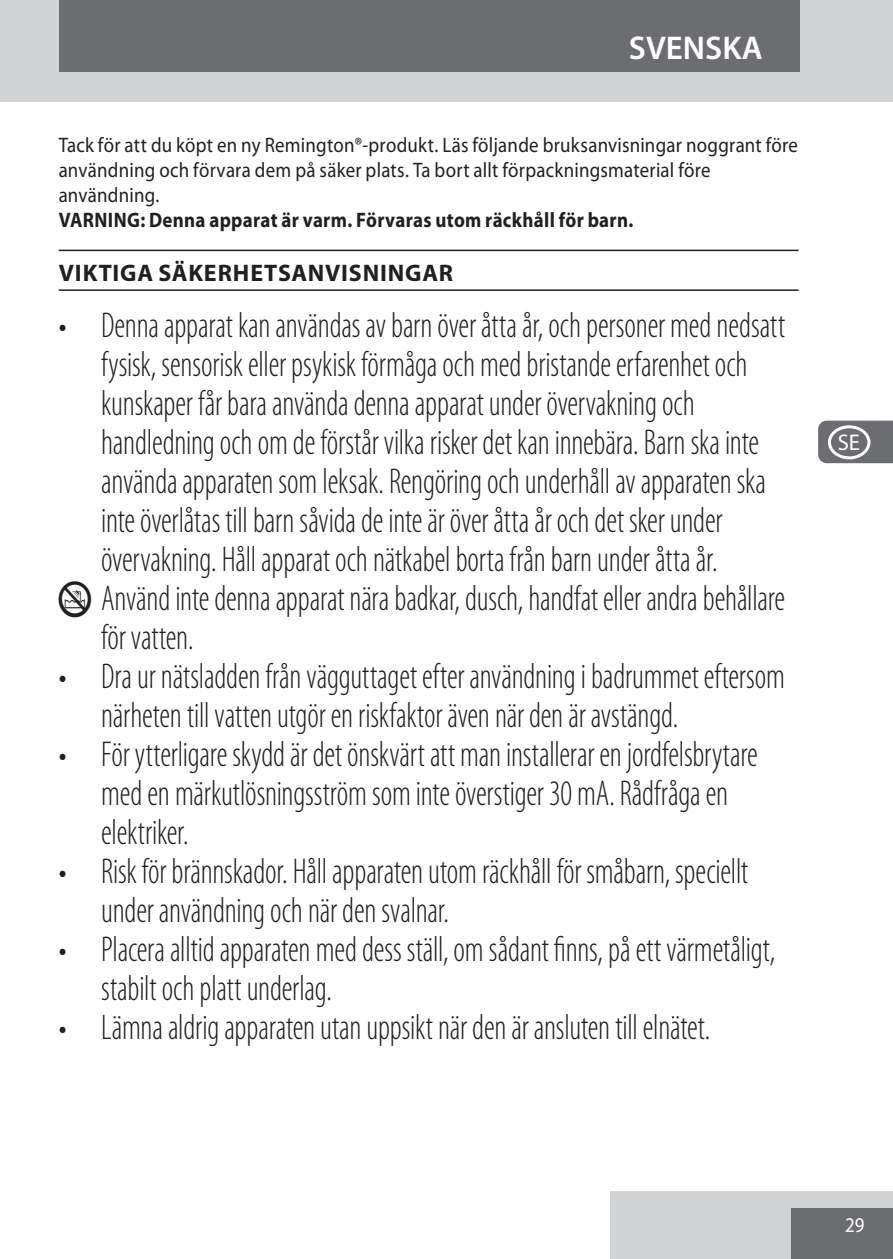
<style>
.page{position:relative;width:893px;height:1259px;background:#fff}
.page>*{position:absolute;margin:0;border:0;box-sizing:border-box;transform-origin:0 0}
.Mandatory_warnings{font:300 condensed 36px/39px "Myriad Pro";letter-spacing:-.005em;color:#231f20;scale:.9 1}
.t1{font:600 33px "Myriad Pro";color:#fff}
.heading{font:700 24px "Myriad Pro";letter-spacing:.035em;color:#231f20}
.t2{font:22.8px "Myriad Pro";color:#fff}
.default{font:21px/25.2px "Myriad Pro";letter-spacing:.015em;color:#231f20;scale:.9 1}
.default-2{font:700 21px "Myriad Pro";letter-spacing:.015em;color:#231f20;scale:.9 1}
.t3{font:21px "Myriad Pro";color:#fff;scale:.9 1}
.s1{font-family:"Myriad IS Otext";font-weight:400;font-stretch:normal}
</style>
<div class="page">
<div style="left:611px;top:1191px;width:282px;height:68px;background:#d1d2d4"></div>
<div style="left:791px;top:1208px;width:102px;height:51px;background:#6c6d70"></div>
<div style="left:0;top:0;width:893px;height:102px;background:#d1d2d4"></div>
<div style="left:59px;top:0;width:740px;height:72px;background:#6c6d70"></div>
<svg style="left:818px;top:421px;width:75px;height:42px;background:#737477"></svg>
<hr style="left:59px;top:250px;width:740px;height:1px;background:#231f20">
<hr style="left:59px;top:289px;width:740px;height:2px;background:#231f20">
<div style="left:828px;top:128px;width:42px;height:34px;border:3px solid #fff;border-radius:50%"></div>
<div style="left:828px;top:170px;width:42px;height:34px;border:3px solid #fff;border-radius:50%"></div>
<div style="left:828px;top:213px;width:42px;height:34px;border:3px solid #fff;border-radius:50%"></div>
<div style="left:828px;top:255px;width:42px;height:34px;border:3px solid #fff;border-radius:50%"></div>
<div style="left:828px;top:298px;width:42px;height:34px;border:3px solid #fff;border-radius:50%"></div>
<div style="left:828px;top:340px;width:42px;height:34px;border:3px solid #fff;border-radius:50%"></div>
<div style="left:828px;top:383px;width:42px;height:34px;border:3px solid #fff;border-radius:50%"></div>
<div style="left:828px;top:425px;width:42px;height:34px;border:3px solid #fff;border-radius:50%"></div>
<div style="left:828px;top:468px;width:42px;height:34px;border:3px solid #fff;border-radius:50%"></div>
<div style="left:828px;top:510px;width:42px;height:34px;border:3px solid #fff;border-radius:50%"></div>
<div style="left:828px;top:553px;width:42px;height:34px;border:3px solid #fff;border-radius:50%"></div>
<div style="left:828px;top:595px;width:42px;height:34px;border:3px solid #fff;border-radius:50%"></div>
<div style="left:828px;top:638px;width:42px;height:34px;border:3px solid #fff;border-radius:50%"></div>
<div style="left:828px;top:680px;width:42px;height:34px;border:3px solid #fff;border-radius:50%"></div>
<div style="left:828px;top:723px;width:42px;height:34px;border:3px solid #fff;border-radius:50%"></div>
<div style="left:828px;top:765px;width:42px;height:34px;border:3px solid #fff;border-radius:50%"></div>
<div style="left:828px;top:808px;width:42px;height:34px;border:3px solid #fff;border-radius:50%"></div>
<div style="left:828px;top:850px;width:42px;height:34px;border:3px solid #fff;border-radius:50%"></div>
<div style="left:828px;top:893px;width:42px;height:34px;border:3px solid #fff;border-radius:50%"></div>
<div style="left:828px;top:935px;width:42px;height:34px;border:3px solid #fff;border-radius:50%"></div>
<div style="left:828px;top:978px;width:42px;height:34px;border:3px solid #fff;border-radius:50%"></div>
<div style="left:828px;top:1020px;width:42px;height:34px;border:3px solid #fff;border-radius:50%"></div>
<div style="left:828px;top:1063px;width:42px;height:34px;border:3px solid #fff;border-radius:50%"></div>
<div style="left:828px;top:1106px;width:42px;height:34px;border:3px solid #fff;border-radius:50%"></div>
<div style="left:828px;top:1148px;width:42px;height:34px;border:3px solid #fff;border-radius:50%"></div>
<p class="t1" style="left:629px;top:27px;width:135px">SVENSKA</p>
<p class="default" style="left:59px;top:132px;width:823px">Tack för att du köpt en ny Remington®-produkt. Läs följande bruksanvisningar noggrant före användning och förvara dem på säker plats. Ta bort allt förpackningsmaterial före användning.</p>
<p class="default-2" style="left:59px;top:207px;width:640px">VARNING: Denna apparat är varm. Förvaras utom räckhåll för barn.</p>
<p class="heading" style="left:59px;top:257px;width:396px">VIKTIGA SÄKERHETSANVISNINGAR</p>
<p class="Mandatory_warnings" style="left:101px;top:306px;width:761px;text-indent:-43px">• Denna apparat kan användas av barn över åtta år, och personer med nedsatt fysisk, sensorisk eller psykisk förmåga och med bristande erfarenhet och kunskaper får bara använda denna apparat under övervakning och handledning och om de förstår vilka risker det kan innebära. Barn ska inte använda apparaten som leksak. Rengöring och underhåll av apparaten ska inte överlåtas till barn såvida de inte är över åtta år och det sker under övervakning. Håll apparat och nätkabel borta från barn under åtta år.</p>
<p class="Mandatory_warnings" style="left:101px;top:579px;width:761px;text-indent:-43px"><span class="s1">L</span> Använd inte denna apparat nära badkar, dusch, handfat eller andra behållare för vatten.</p>
<p class="Mandatory_warnings" style="left:101px;top:657px;width:761px;text-indent:-43px">• Dra ur nätsladden från vägguttaget efter användning i badrummet eftersom närheten till vatten utgör en riskfaktor även när den är avstängd.</p>
<p class="Mandatory_warnings" style="left:101px;top:735px;width:731px;text-indent:-43px">• För ytterligare skydd är det önskvärt att man installerar en jordfelsbrytare med en märkutlösningsström som inte överstiger 30 mA. Rådfråga en elektriker.</p>
<p class="Mandatory_warnings" style="left:101px;top:852px;width:721px;text-indent:-43px">• Risk för brännskador. Håll apparaten utom räckhåll för småbarn, speciellt under användning och när den svalnar.</p>
<p class="Mandatory_warnings" style="left:101px;top:930px;width:750px;text-indent:-43px">• Placera alltid apparaten med dess ställ, om sådant finns, på ett värmetåligt, stabilt och platt underlag.</p>
<p class="Mandatory_warnings" style="left:59px;top:1008px;width:726px">• Lämna aldrig apparaten utan uppsikt när den är ansluten till elnätet.</p>
<p class="t2" style="left:838px;top:428px;width:24px">SE</p>
<p class="t3" style="left:845px;top:1212px;width:23px">29</p>
</div>
